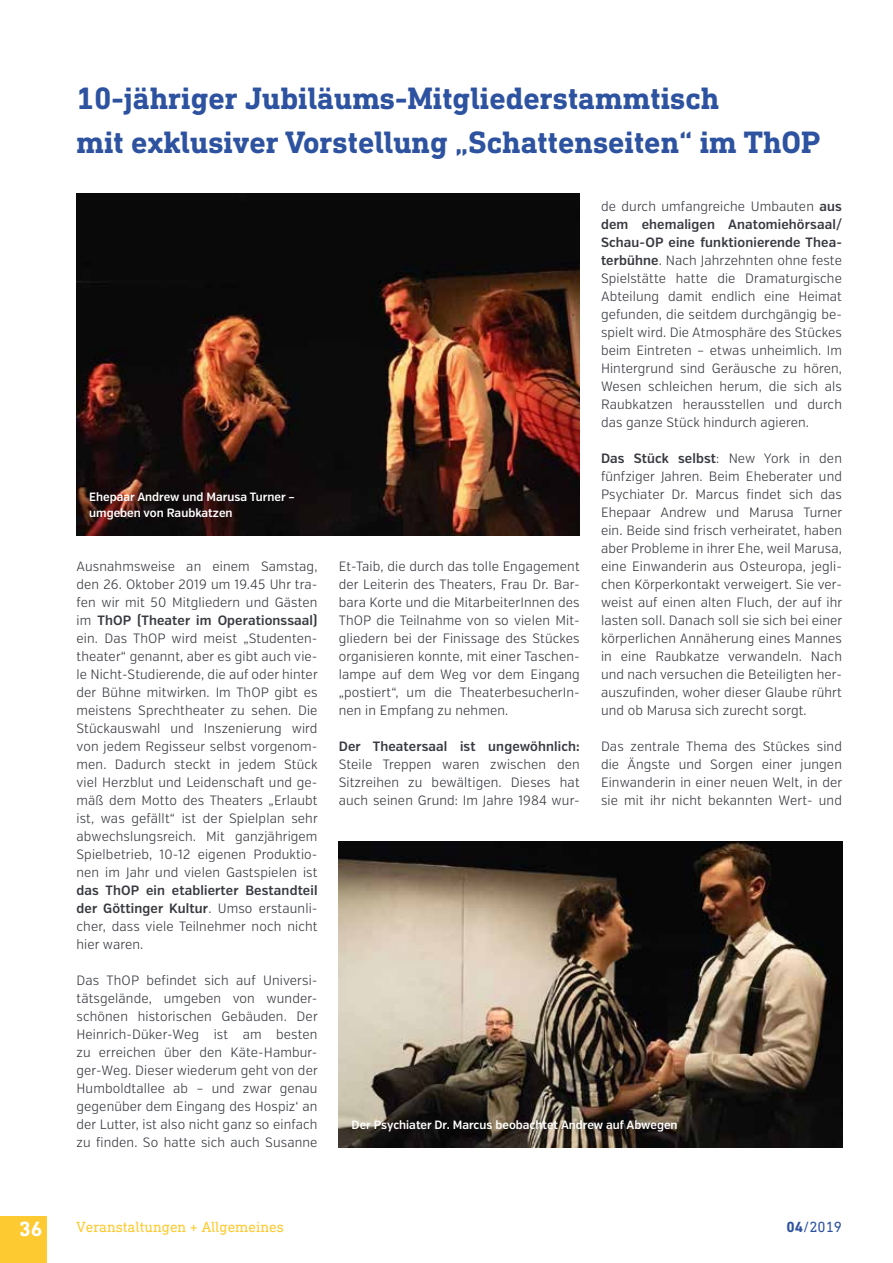
<style>
.page{position:relative;width:893px;height:1263px;background:#fff}
.page>*{position:absolute;margin:0;border:0;box-sizing:border-box;transform-origin:0 0}
.t1{font:700 31.5px/44.5px "DIN Next Slab Pro";color:#2d52a0}
.t2{font:700 21px "DIN Next Slab Pro";color:#fff}
.t3{font:15px "DIN Next Slab Pro";color:#feca32}
.t4{font:15px "DIN Next Slab Pro";color:#2d52a0}
.t5{font:300 13.5px/18px "Verb Cond";letter-spacing:.01em;color:#383a40;text-align:justify}
.t6{font:600 13.5px "Verb Cond";letter-spacing:.01em;color:#383a40}
.t7{font:600 12px/16.5px "Verb Cond";color:#fff}
.s1{font-weight:600}
.s2{font-weight:700}
</style>
<div class="page">
<div style="left:0;top:1216px;width:47px;height:47px;background:#feca32"></div>
<img style="left:77px;top:193px;width:503px;height:342px">
<img style="left:339px;top:841px;width:503px;height:306px">
<h1 class="t1" style="left:77px;top:76px;width:746px">10-jähriger Jubiläums-Mitgliederstammtisch<br>mit exklusiver Vorstellung „Schattenseiten“ im ThOP</h1>
<p class="t7" style="left:89px;top:488px;width:207px">Ehepaar Andrew und Marusa Turner – umgeben von Raubkatzen</p>
<p class="t5" style="left:77px;top:558px;width:243px">Ausnahmsweise an einem Samstag, den 26. Oktober 2019 um 19.45 Uhr tra&shy;fen wir mit 50 Mitgliedern und Gästen im <span class="s1">ThOP (Theater im Operationssaal) </span>ein. Das ThOP wird meist „Studenten&shy;theater“ genannt, aber es gibt auch vie&shy;le Nicht-Studierende, die auf oder hinter der Bühne mitwirken. Im ThOP gibt es meistens Sprechtheater zu sehen. Die Stückauswahl und Inszenierung wird von jedem Regisseur selbst vorgenom&shy;men. Dadurch steckt in jedem Stück viel Herzblut und Leidenschaft und ge&shy;mäß dem Motto des Theaters „Erlaubt ist, was gefällt“ ist der Spielplan sehr abwechslungsreich. Mit ganzjährigem Spielbetrieb, 10-12 eigenen Produktio&shy;nen im Jahr und vielen Gastspielen ist</p>
<p class="t5" style="left:77px;top:881px;width:242px"><span class="s1">das ThOP ein etablierter Bestandteil der Göttinger Kultur</span>. Umso erstaunli&shy;cher, dass viele Teilnehmer noch nicht hier waren.</p>
<p class="t5" style="left:77px;top:971px;width:243px">Das ThOP befindet sich auf Universi&shy;tätsgelände, umgeben von wunder&shy;schönen historischen Gebäuden. Der Heinrich-Düker-Weg ist am besten zu erreichen über den Käte-Hambur&shy;ger-Weg. Dieser wiederum geht von der Humboldtallee ab – und zwar genau gegenüber dem Eingang des Hospiz‘ an der Lutter, ist also nicht ganz so einfach zu finden. So hatte sich auch Susanne</p>
<p class="t5" style="left:339px;top:557px;width:242px">Et-Taib, die durch das tolle Engagement der Leiterin des Theaters, Frau Dr. Bar&shy;bara Korte und die MitarbeiterInnen des ThOP die Teilnahme von so vielen Mit&shy;gliedern bei der Finissage des Stückes organisieren konnte, mit einer Taschen&shy;lampe auf dem Weg vor dem Eingang „postiert“, um die TheaterbesucherIn&shy;nen in Empfang zu nehmen.</p>
<p class="t6" style="left:339px;top:738px;width:242px">Der Theatersaal ist ungewöhnlich:</p>
<p class="t5" style="left:339px;top:755px;width:242px">Steile Treppen waren zwischen den Sitzreihen zu bewältigen. Dieses hat auch seinen Grund: Im Jahre 1984 wur-</p>
<p class="t5" style="left:601px;top:197px;width:242px">de durch umfangreiche Umbauten <span class="s1">aus dem ehemaligen Anatomiehörsaal/ Schau-OP eine funktionierende Thea&shy;terbühne</span>. Nach Jahrzehnten ohne feste Spielstätte hatte die Dramaturgische Abteilung damit endlich eine Heimat gefunden, die seitdem durchgängig be&shy;spielt wird. Die Atmosphäre des Stückes beim Eintreten – etwas unheimlich. Im Hintergrund sind Geräusche zu hören, Wesen schleichen herum, die sich als Raubkatzen herausstellen und durch das ganze Stück hindurch agieren.</p>
<p class="t5" style="left:601px;top:449px;width:243px"><span class="s1">Das Stück selbst</span>: New York in den fünfziger Jahren. Beim Eheberater und Psychiater Dr. Marcus findet sich das Ehepaar Andrew und Marusa Turner ein. Beide sind frisch verheiratet, haben aber Probleme in ihrer Ehe, weil Marusa, eine Einwanderin aus Osteuropa, jegli&shy;chen Körperkontakt verweigert. Sie ver&shy;weist auf einen alten Fluch, der auf ihr lasten soll. Danach soll sie sich bei einer körperlichen Annäherung eines Mannes in eine Raubkatze verwandeln. Nach und nach versuchen die Beteiligten her&shy;auszufinden, woher dieser Glaube rührt und ob Marusa sich zurecht sorgt.</p>
<p class="t5" style="left:601px;top:737px;width:243px">Das zentrale Thema des Stückes sind die Ängste und Sorgen einer jungen Einwanderin in einer neuen Welt, in der sie mit ihr nicht bekannten Wert- und</p>
<p class="t7" style="left:352px;top:1117px;width:327px">Der Psychiater Dr. Marcus beobachtet Andrew auf Abwegen</p>
<h2 class="t2" style="left:19px;top:1217px;width:25px">36</h2>
<p class="t3" style="left:77px;top:1218px;width:209px">Veranstaltungen + Allgemeines</p>
<p class="t4" style="left:786px;top:1218px;width:57px"><span class="s2">04</span>/2019</p>
</div>
